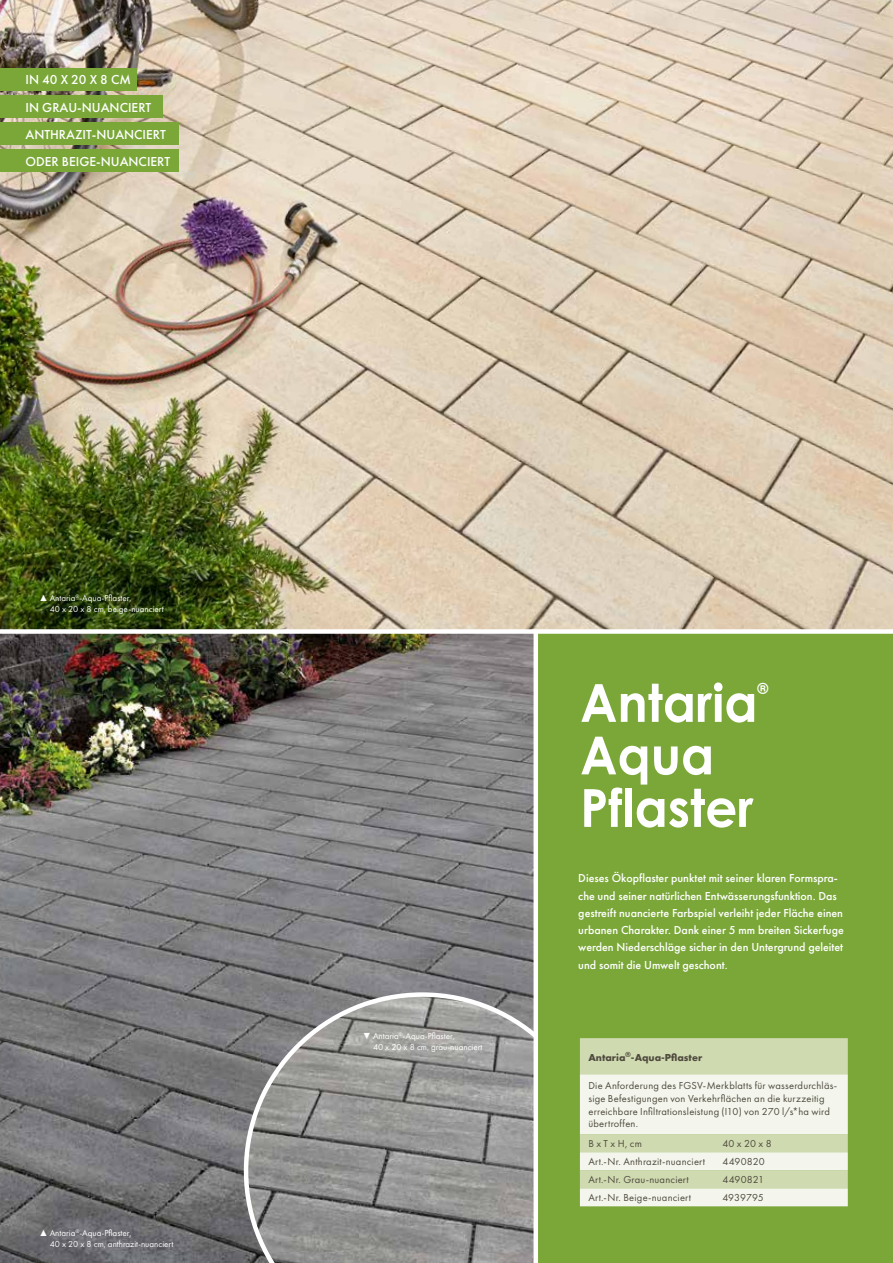
<style>
.page{position:relative;width:893px;height:1263px;background:#fff}
.page>*{position:absolute;margin:0;border:0;box-sizing:border-box;transform-origin:0 0}
.t1{font:700 52.5px/52.5px "Century Gothic";color:#fff;scale:.96 1}
.t2{font:700 15.3px "Century Gothic";color:#fff;scale:.96 1}
.t3{font:500 13.5px/27px "Futura PT";color:#fff}
.t4{font:500 12px/17.2px "Futura PT";color:#fff}
.t5{font:10.5px/12.6px "Futura PT";letter-spacing:.02em;color:#4f4a3e}
.t6{font:700 10.5px "Futura PT";color:#4f4a3e}
.t7{font:10.5px "Futura PT";letter-spacing:-.005em;color:#4f4a3e}
.t8{font:9px/10.8px "Futura PT";color:#fff}
.s1{font-family:"Arial";font-weight:700}
</style>
<div class="page">
<img style="left:0;top:634px;width:533px;height:629px">
<svg style="left:244px;top:992px;width:289px;height:271px"></svg>
<div style="left:535px;top:632px;width:358px;height:631px;background:#7aa738"></div>
<svg style="left:580px;top:1038px;width:268px;height:168px"></svg>
<div style="left:533px;top:631px;width:5px;height:632px;background:#fff"></div>
<img style="left:0;top:0;width:893px;height:629px">
<div style="left:0;top:629px;width:893px;height:5px;background:#fff"></div>
<div style="left:0;top:68px;width:137px;height:23px;background:#7aa738"></div>
<div style="left:0;top:95px;width:162px;height:23px;background:#7aa738"></div>
<div style="left:0;top:122px;width:179px;height:23px;background:#7aa738"></div>
<div style="left:0;top:149px;width:179px;height:23px;background:#7aa738"></div>
<p class="t3" style="left:26px;top:66px;width:127px">IN 40 X 20 X 8 CM<br>IN GRAU-NUANCIERT</p>
<p class="t3" style="left:26px;top:121px;width:146px">ANTHRAZIT-NUANCIERT<br>ODER BEIGE-NUANCIERT</p>
<p class="t8" style="left:50px;top:593px;width:115px;text-indent:-11px"><span class="s1">▲</span> Antaria<sup>®</sup>-Aqua-Pflaster,<br>40 x 20 x 8 cm, beige-nuanciert</p>
<p class="t8" style="left:50px;top:1228px;width:125px;text-indent:-11px"><span class="s1">▲</span> Antaria<sup>®</sup>-Aqua-Pflaster,<br>40 x 20 x 8 cm, anthrazit-nuanciert</p>
<p class="t8" style="left:373px;top:1031px;width:111px;text-indent:-11px"><span class="s1">▼</span> Antaria<sup>®</sup>-Aqua-Pflaster,<br>40 x 20 x 8 cm, grau-nuanciert</p>
<h1 class="t1" style="left:580px;top:675px;width:186px">Antaria</h1>
<p class="t2" style="left:757px;top:679px;width:13px">®</p>
<h1 class="t1" style="left:580px;top:728px;width:182px">Aqua<br>Pflaster</h1>
<p class="t4" style="left:578px;top:870px;width:267px">Dieses Ökopflaster punktet mit seiner klaren Formspra&shy;che und seiner natürlichen Entwässerungsfunktion. Das gestreift nuancierte Farbspiel verleiht jeder Fläche einen urbanen Charakter. Dank einer 5 mm breiten Sickerfuge werden Niederschläge sicher in den Untergrund geleitet und somit die Umwelt geschont.</p>
<p class="t6" style="left:588px;top:1050px;width:115px">Antaria<sup>®</sup>-Aqua-Pflaster</p>
<p class="t5" style="left:588px;top:1079px;width:250px">Die Anforderung des FGSV-Merkblatts für wasserdurchläs&shy;sige Befestigungen von Verkehrflächen an die kurzzeitig erreichbare Infiltrationsleistung (I10) von 270 l/s*ha wird übertroffen.</p>
<p class="t5" style="left:588px;top:1137px;width:55px">B x T x H, cm</p>
<p class="t5" style="left:722px;top:1137px;width:51px">40 x 20 x 8</p>
<p class="t5" style="left:588px;top:1155px;width:118px">Art.-Nr. Anthrazit-nuanciert</p>
<p class="t5" style="left:722px;top:1155px;width:44px">4490820</p>
<p class="t5" style="left:588px;top:1173px;width:102px">Art.-Nr. Grau-nuanciert</p>
<p class="t5" style="left:722px;top:1173px;width:43px">4490821</p>
<p class="t5" style="left:588px;top:1191px;width:104px">Art.-Nr. Beige-nuanciert</p>
<p class="t7" style="left:722px;top:1191px;width:43px">4939795</p>
</div>
